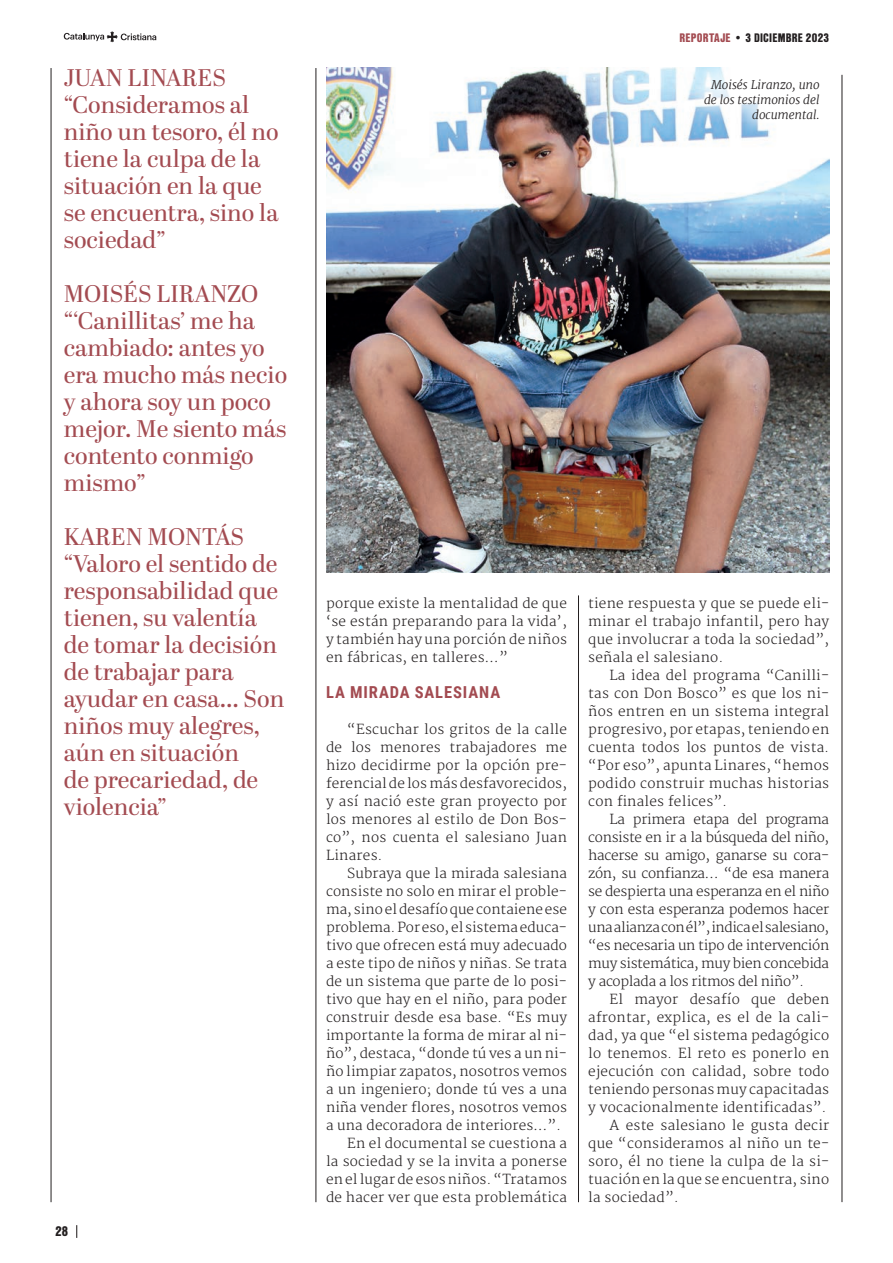
<style>
.page{position:relative;width:893px;height:1263px;background:#fff}
.page>*{position:absolute;margin:0;border:0;box-sizing:border-box;transform-origin:0 0}
.DESTACATS_1_PRIMER_PLA{font:24px/27px "Abril Display";color:#a34b51}
.INTRO_PARRAFOSPRIMERPLANO{font:700 16.5px "Roboto Condensed";letter-spacing:.055em;color:#a34b51}
.TEXTO_PPAL_ESP{font:300 13.5px/18px "Merriweather";letter-spacing:.02em;color:#231f20;text-align:justify}
.t1{font:900 13.5px "Nimbus San Con LOT";color:#231f20}
.PEU_FOTO{font:italic 300 12px/15px "Merriweather";color:#231f20;text-align:right}
.t2{font:900 12px "Nimbus San Con LOT";letter-spacing:.02em;color:#231f20}
.s1{color:#a34b51}
</style>
<div class="page">
<hr style="left:578px;top:595px;width:1px;height:607px;background:#231f20">
<hr style="left:842px;top:75px;width:1px;height:1127px;background:#231f20">
<hr style="left:51px;top:68px;width:1px;height:1134px;background:#231f20">
<hr style="left:316px;top:68px;width:1px;height:1134px;background:#231f20">
<img style="left:326px;top:68px;width:503px;height:504px">
<div style="left:685px;top:59px;width:154px;height:80px;background:#fff;opacity:.64"></div>
<svg style="left:76px;top:1225px;width:1px;height:13px"></svg>
<svg style="left:64px;top:31px;width:92px;height:11px"></svg>
<p class="DESTACATS_1_PRIMER_PLA" style="left:64px;top:66px;width:164px">JUAN LINARES</p>
<p class="DESTACATS_1_PRIMER_PLA" style="left:64px;top:93px;width:216px">“Consideramos al niño un tesoro, él no tiene la culpa de la situación en la que se encuentra, sino la sociedad”</p>
<p class="DESTACATS_1_PRIMER_PLA" style="left:64px;top:282px;width:196px">MOISÉS LIRANZO</p>
<p class="DESTACATS_1_PRIMER_PLA" style="left:64px;top:309px;width:225px">“‘Canillitas’ me ha cambiado: antes yo era mucho más necio y ahora soy un poco mejor. Me siento más contento conmigo mismo”</p>
<p class="DESTACATS_1_PRIMER_PLA" style="left:64px;top:525px;width:182px">KAREN MONTÁS</p>
<p class="DESTACATS_1_PRIMER_PLA" style="left:64px;top:552px;width:222px">“Valoro el sentido de responsabilidad que tienen, su valentía de tomar la decisión de trabajar para ayudar en casa… Son niños muy alegres, aún en situación<br>de precariedad, de violencia”</p>
<p class="t1" style="left:55px;top:1221px;width:14px">28</p>
<p class="t2" style="left:680px;top:28px;width:151px"><span class="s1">REPORTAJE</span> • 3 DICIEMBRE 2023</p>
<p class="PEU_FOTO" style="left:704px;top:77px;width:117px">Moisés Liranzo, uno de los testimonios del documental.</p>
<p class="TEXTO_PPAL_ESP" style="left:326px;top:595px;width:242px">porque existe la mentalidad de que ‘se están preparando para la vida’, y también hay una porción de niños en fábricas, en talleres…”</p>
<p class="INTRO_PARRAFOSPRIMERPLANO" style="left:326px;top:681px;width:175px">LA MIRADA SALESIANA</p>
<p class="TEXTO_PPAL_ESP" style="left:326px;top:721px;width:242px;text-indent:21px">“Escuchar los gritos de la calle de los menores trabajadores me hizo decidirme por la opción pre&shy;ferencial de los más desfavorecidos, y así nació este gran proyecto por los menores al estilo de Don Bos&shy;co”, nos cuenta el salesiano Juan Linares.</p>
<p class="TEXTO_PPAL_ESP" style="left:326px;top:865px;width:242px;text-indent:21px">Subraya que la mirada salesiana consiste no solo en mirar el proble&shy;ma, sino el desafío que contaiene ese problema. Por eso, el sistema educa&shy;tivo que ofrecen está muy adecuado a este tipo de niños y niñas. Se trata de un sistema que parte de lo posi&shy;tivo que hay en el niño, para poder construir desde esa base. “Es muy importante la forma de mirar al ni&shy;ño”, destaca, “donde tú ves a un ni&shy;ño limpiar zapatos, nosotros vemos a un ingeniero; donde tú ves a una niña vender flores, nosotros vemos a una decoradora de interiores…”.</p>
<p class="TEXTO_PPAL_ESP" style="left:326px;top:1135px;width:242px;text-indent:21px">En el documental se cuestiona a la sociedad y se la invita a ponerse en el lugar de esos niños. “Tratamos de hacer ver que esta problemática</p>
<p class="TEXTO_PPAL_ESP" style="left:588px;top:595px;width:242px">tiene respuesta y que se puede eli&shy;minar el trabajo infantil, pero hay que involucrar a toda la sociedad”, señala el salesiano.</p>
<p class="TEXTO_PPAL_ESP" style="left:588px;top:667px;width:242px;text-indent:21px">La idea del programa “Canilli&shy;tas con Don Bosco” es que los ni&shy;ños entren en un sistema integral progresivo, por etapas, teniendo en cuenta todos los puntos de vista. “Por eso”, apunta Linares, “hemos podido construir muchas historias con finales felices”.</p>
<p class="TEXTO_PPAL_ESP" style="left:588px;top:811px;width:242px;text-indent:21px">La primera etapa del programa consiste en ir a la búsqueda del niño, hacerse su amigo, ganarse su cora&shy;zón, su confianza… “de esa manera se despierta una esperanza en el niño y con esta esperanza podemos hacer una alianza con él”, indica el salesiano, “es necesaria un tipo de intervención muy sistemática, muy bien concebida y acoplada a los ritmos del niño”.</p>
<p class="TEXTO_PPAL_ESP" style="left:588px;top:991px;width:242px;text-indent:21px">El mayor desafío que deben afrontar, explica, es el de la cali&shy;dad, ya que “el sistema pedagógico lo tenemos. El reto es ponerlo en ejecución con calidad, sobre todo teniendo personas muy capacitadas y vocacionalmente identificadas”.</p>
<p class="TEXTO_PPAL_ESP" style="left:588px;top:1117px;width:242px;text-indent:21px">A este salesiano le gusta decir que “consideramos al niño un te&shy;soro, él no tiene la culpa de la si&shy;tuación en la que se encuentra, sino la sociedad”.</p>
</div>
